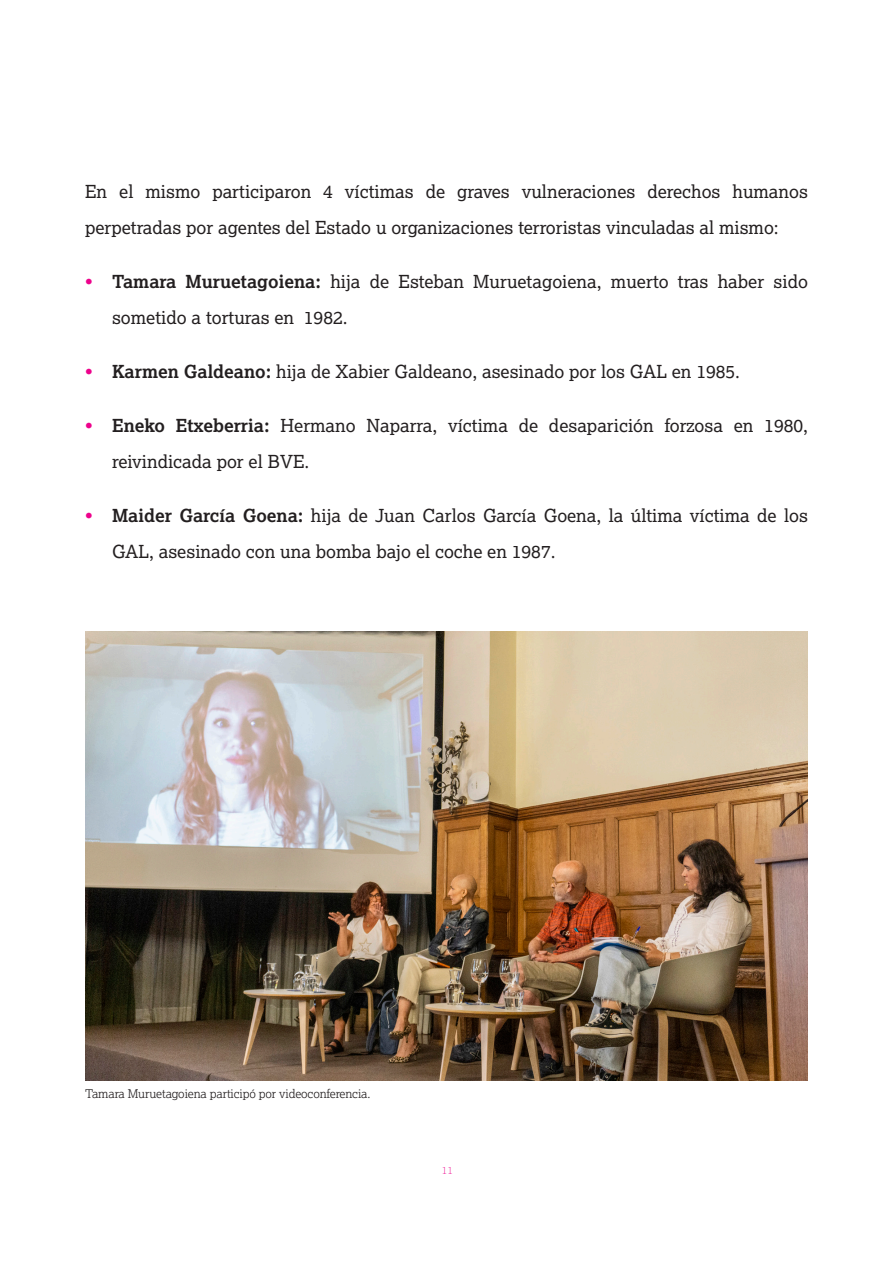
<style>
.page{position:relative;width:893px;height:1263px;background:#fff}
.page>*{position:absolute;margin:0;border:0;box-sizing:border-box;transform-origin:0 0}
.t1{font:18px/36px "Lexia Da Ma";color:#231f20}
.t2{font:300 12px "Lexia";letter-spacing:-.01em;color:#231f20}
.t3{font:100 10.5px "Lexia";color:#ed028c}
.s1{color:#ed028c}
.s2{font-weight:700}
</style>
<div class="page">
<img style="left:85px;top:631px;width:723px;height:449px">
<p class="t1" style="left:85px;top:174px;width:724px">En el mismo participaron 4 víctimas de graves vulneraciones derechos humanos perpetradas por agentes del Estado u organizaciones terroristas vinculadas al mismo:</p>
<p class="t1" style="left:112px;top:264px;width:697px;text-indent:-27px"><span class="s1">•</span> <span class="s2">Tamara Muruetagoiena:</span> hija de Esteban Muruetagoiena, muerto tras haber sido sometido a torturas en 1982.</p>
<p class="t1" style="left:85px;top:354px;width:656px"><span class="s1">•</span> <span class="s2">Karmen Galdeano:</span> hija de Xabier Galdeano, asesinado por los GAL en 1985.</p>
<p class="t1" style="left:112px;top:408px;width:697px;text-indent:-27px"><span class="s1">•</span> <span class="s2">Eneko Etxeberria:</span> Hermano Naparra, víctima de desaparición forzosa en 1980, reivindicada por el BVE.</p>
<p class="t1" style="left:112px;top:498px;width:697px;text-indent:-27px"><span class="s1">•</span> <span class="s2">Maider García Goena:</span> hija de Juan Carlos García Goena, la última víctima de los<br>GAL, asesinado con una bomba bajo el coche en 1987.</p>
<p class="t2" style="left:85px;top:1086px;width:287px">Tamara Muruetagoiena participó por videoconferencia.</p>
<p class="t3" style="left:442px;top:1163px;width:12px">11</p>
</div>
